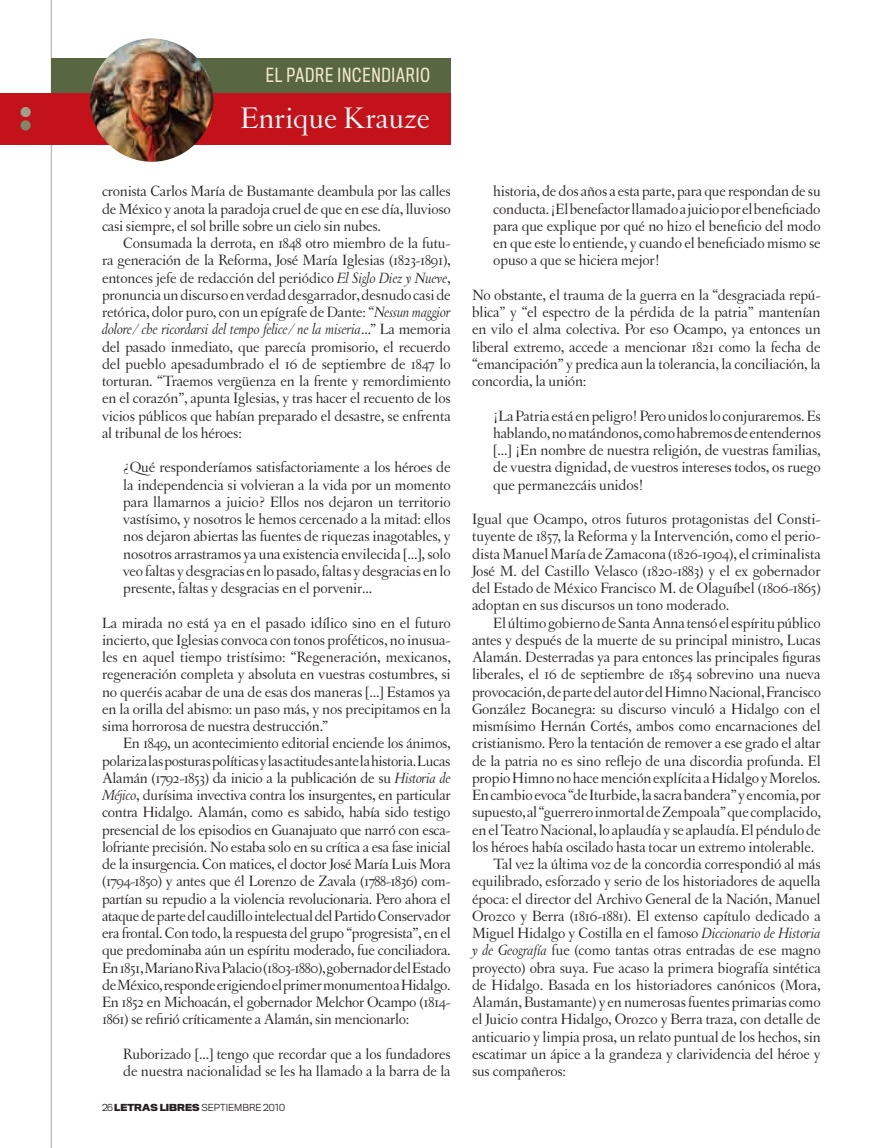
<style>
.page{position:relative;width:893px;height:1148px;background:#fff}
.page>*{position:absolute;margin:0;border:0;box-sizing:border-box;transform-origin:0 0}
.t1{font:31.5px "Letras Oldstyle";color:#fff}
.t2{font:18px "Titling Gothic FB Cond";letter-spacing:.05em;color:#f3e9c9}
.t3{font:15.75px/17.2px "Letras Oldstyle";letter-spacing:-.01em;color:#231f20;text-align:justify}
.t4{font:300 9px "Titling Gothic FB Normal";color:#231f20}
.s1{font-style:italic}
.s2{font-weight:700}
</style>
<div class="page">
<hr style="left:51px;top:0;width:1px;height:1148px;background:#a8a9ad">
<div style="left:51px;top:58px;width:400px;height:35px;background:#586642"></div>
<div style="left:0;top:93px;width:51px;height:52px;background:#c4121a"></div>
<div style="left:48px;top:93px;width:403px;height:52px;background:#c4121a"></div>
<div style="left:21px;top:107px;width:10px;height:10px;background:#9ca18c;border-radius:50%"></div>
<div style="left:21px;top:120px;width:10px;height:11px;background:#7f886b;border-radius:50%"></div>
<img style="left:90px;top:38px;width:123px;height:124px;border-radius:50%">
<p class="t2" style="left:266px;top:64px;width:165px">EL PADRE INCENDIARIO</p>
<h1 class="t1" style="left:240px;top:101px;width:191px">Enrique Krauze</h1>
<p class="t3" style="left:102px;top:183px;width:350px">cronista Carlos María de Bustamante deambula por las calles de México y anota la paradoja cruel de que en ese día, lluvioso casi siempre, el sol brille sobre un cielo sin nubes.</p>
<p class="t3" style="left:102px;top:234px;width:350px;text-indent:21px">Consumada la derrota, en 1848 otro miembro de la futu&shy;ra generación de la Reforma, José María Iglesias (1823-1891), entonces jefe de redacción del periódico <span class="s1">El Siglo Diez y Nueve</span>, pronuncia un discurso en verdad desgarrador, desnudo casi de retórica, dolor puro, con un epígrafe de Dante: “<span class="s1">Nessun maggior dolore/ che ricordarsi del tempo felice/ ne la miseria</span>...” La memoria del pasado inmediato, que parecía promisorio, el recuerdo del pueblo apesadumbrado el 16 de septiembre de 1847 lo torturan. “Traemos vergüenza en la frente y remordimiento en el corazón”, apunta Iglesias, y tras hacer el recuento de los vicios públicos que habían preparado el desastre, se enfrenta al tribunal de los héroes:</p>
<p class="t3" style="left:123px;top:459px;width:329px">¿Qué responderíamos satisfactoriamente a los héroes de la independencia si volvieran a la vida por un momento para llamarnos a juicio? Ellos nos dejaron un territorio vastísimo, y nosotros le hemos cercenado a la mitad: ellos nos dejaron abiertas las fuentes de riquezas inagotables, y nosotros arrastramos ya una existencia envilecida [...], solo veo faltas y desgracias en lo pasado, faltas y desgracias en lo presente, faltas y desgracias en el porvenir...</p>
<p class="t3" style="left:102px;top:614px;width:350px">La mirada no está ya en el pasado idílico sino en el futuro incierto, que Iglesias convoca con tonos proféticos, no inusua&shy;les en aquel tiempo tristísimo: “Regeneración, mexicanos, regeneración completa y absoluta en vuestras costumbres, si no queréis acabar de una de esas dos maneras [...] Estamos ya en la orilla del abismo: un paso más, y nos precipitamos en la sima horrorosa de nuestra destrucción.”</p>
<p class="t3" style="left:102px;top:735px;width:350px;text-indent:21px">En 1849, un acontecimiento editorial enciende los ánimos, polariza las posturas políticas y las actitudes ante la historia. Lucas Alamán (1792-1853) da inicio a la publicación de su <span class="s1">Historia de Méjico</span>, durísima invectiva contra los insurgentes, en particular contra Hidalgo. Alamán, como es sabido, había sido testigo presencial de los episodios en Guanajuato que narró con esca&shy;lofriante precisión. No estaba solo en su crítica a esa fase inicial de la insurgencia. Con matices, el doctor José María Luis Mora (1794-1850) y antes que él Lorenzo de Zavala (1788-1836) com&shy;partían su repudio a la violencia revolucionaria. Pero ahora el ataque de parte del caudillo intelectual del Partido Conservador era frontal. Con todo, la respuesta del grupo “progresista”, en el que predominaba aún un espíritu moderado, fue conciliadora.<br>En 1851, Mariano Riva Palacio (1803-1880), gobernador del Estado de México, responde erigiendo el primer monumento a Hidalgo.<br>En 1852 en Michoacán, el gobernador Melchor Ocampo (1814- 1861) se refirió críticamente a Alamán, sin mencionarlo:</p>
<p class="t3" style="left:123px;top:1045px;width:329px">Ruborizado [...] tengo que recordar que a los fundadores de nuestra nacionalidad se les ha llamado a la barra de la</p>
<p class="t4" style="left:102px;top:1102px;width:184px">26 <span class="s2">LETRAS LIBRES</span> SEPTIEMBRE 2010</p>
<p class="t3" style="left:493px;top:183px;width:329px">historia, de dos años a esta parte, para que respondan de su conducta. ¡El benefactor llamado a juicio por el beneficiado para que explique por qué no hizo el beneficio del modo en que este lo entiende, y cuando el beneficiado mismo se opuso a que se hiciera mejor!</p>
<p class="t3" style="left:472px;top:286px;width:350px">No obstante, el trauma de la guerra en la “desgraciada repú&shy;blica” y “el espectro de la pérdida de la patria” mantenían en vilo el alma colectiva. Por eso Ocampo, ya entonces un liberal extremo, accede a mencionar 1821 como la fecha de “emancipación” y predica aun la tolerancia, la conciliación, la concordia, la unión:</p>
<p class="t3" style="left:493px;top:407px;width:329px">¡La Patria está en peligro! Pero unidos lo conjuraremos. Es hablando, no matándonos, como habremos de entendernos [...] ¡En nombre de nuestra religión, de vuestras familias, de vuestra dignidad, de vuestros intereses todos, os ruego que permanezcáis unidos!</p>
<p class="t3" style="left:472px;top:510px;width:350px">Igual que Ocampo, otros futuros protagonistas del Consti&shy;tuyente de 1857, la Reforma y la Intervención, como el perio&shy;dista Manuel María de Zamacona (1826-1904), el criminalista José M. del Castillo Velasco (1820-1883) y el ex gobernador del Estado de México Francisco M. de Olaguíbel (1806-1865) adoptan en sus discursos un tono moderado.</p>
<p class="t3" style="left:493px;top:614px;width:329px">El último gobierno de Santa Anna tensó el espíritu público</p>
<p class="t3" style="left:472px;top:631px;width:350px">antes y después de la muerte de su principal ministro, Lucas</p>
<p class="t3" style="left:472px;top:648px;width:350px">Alamán. Desterradas ya para entonces las principales figuras</p>
<p class="t3" style="left:472px;top:666px;width:350px">liberales, el 16 de septiembre de 1854 sobrevino una nueva</p>
<p class="t3" style="left:472px;top:683px;width:350px">provocación, de parte del autor del Himno Nacional, Francisco</p>
<p class="t3" style="left:472px;top:700px;width:350px">González Bocanegra: su discurso vinculó a Hidalgo con el</p>
<p class="t3" style="left:472px;top:717px;width:350px">mismísimo Hernán Cortés, ambos como encarnaciones del</p>
<p class="t3" style="left:472px;top:735px;width:350px">cristianismo. Pero la tentación de remover a ese grado el altar</p>
<p class="t3" style="left:472px;top:752px;width:350px">de la patria no es sino reflejo de una discordia profunda. El</p>
<p class="t3" style="left:472px;top:769px;width:350px">propio Himno no hace mención explícita a Hidalgo y Morelos.</p>
<p class="t3" style="left:472px;top:786px;width:350px">En cambio evoca “de Iturbide, la sacra bandera” y encomia, por</p>
<p class="t3" style="left:472px;top:804px;width:350px">supuesto, al “guerrero inmortal de Zempoala” que complacido,</p>
<p class="t3" style="left:472px;top:821px;width:350px">en el Teatro Nacional, lo aplaudía y se aplaudía. El péndulo de</p>
<p class="t3" style="left:472px;top:838px;width:344px">los héroes había oscilado hasta tocar un extremo intolerable.</p>
<p class="t3" style="left:493px;top:855px;width:329px">Tal vez la última voz de la concordia correspondió al más</p>
<p class="t3" style="left:472px;top:873px;width:350px">equilibrado, esforzado y serio de los historiadores de aquella</p>
<p class="t3" style="left:472px;top:890px;width:350px">época: el director del Archivo General de la Nación, Manuel</p>
<p class="t3" style="left:472px;top:907px;width:350px">Orozco y Berra (1816-1881). El extenso capítulo dedicado a</p>
<p class="t3" style="left:472px;top:924px;width:350px">Miguel Hidalgo y Costilla en el famoso <span class="s1">Diccionario de Historia</span></p>
<p class="t3" style="left:472px;top:942px;width:350px"><span class="s1">y de Geografía</span> fue (como tantas otras entradas de ese magno</p>
<p class="t3" style="left:472px;top:959px;width:350px">proyecto) obra suya. Fue acaso la primera biografía sintética</p>
<p class="t3" style="left:472px;top:976px;width:350px">de Hidalgo. Basada en los historiadores canónicos (Mora,</p>
<p class="t3" style="left:472px;top:993px;width:350px">Alamán, Bustamante) y en numerosas fuentes primarias como</p>
<p class="t3" style="left:472px;top:1011px;width:350px">el Juicio contra Hidalgo, Orozco y Berra traza, con detalle de</p>
<p class="t3" style="left:472px;top:1028px;width:350px">anticuario y limpia prosa, un relato puntual de los hechos, sin</p>
<p class="t3" style="left:472px;top:1045px;width:350px">escatimar un ápice a la grandeza y clarividencia del héroe y</p>
<p class="t3" style="left:472px;top:1062px;width:96px">sus compañeros:</p>
</div>
